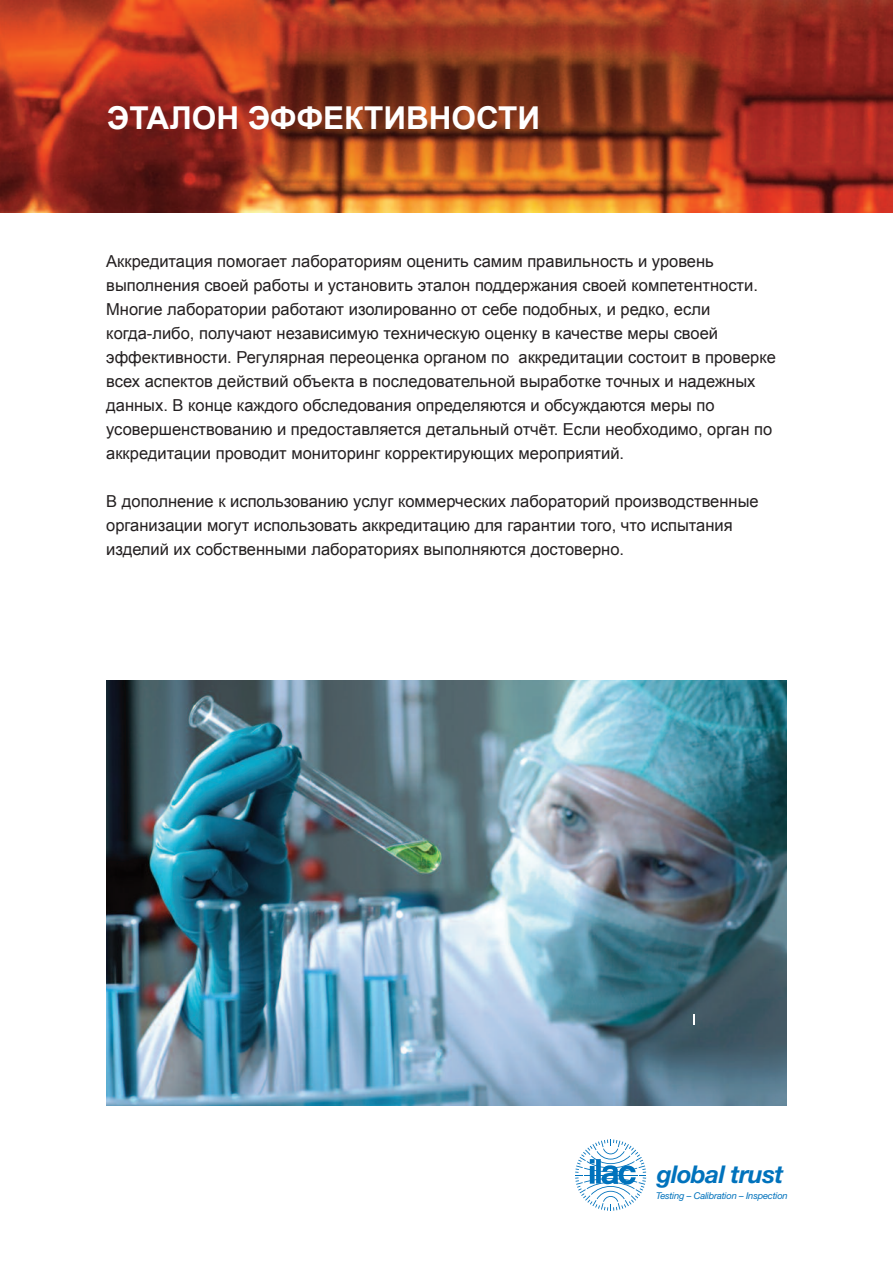
<style>
.page{position:relative;width:893px;height:1263px;background:#fff}
.page>*{position:absolute;margin:0;border:0;box-sizing:border-box;transform-origin:0 0}
.t1{font:700 31.5px "Arial";color:#fff}
.t2{font:italic 700 24.45px "Helvetica Neue";letter-spacing:-.025em;color:#0072bc}
.t3{font:16.5px/24px "Arial";color:#231f20}
.t4{font:italic 9.3px "Helvetica Neue";letter-spacing:-.02em;color:#0072bc}
</style>
<div class="page">
<svg style="left:575px;top:1139px;width:71px;height:72px"></svg>
<img style="left:0;top:0;width:893px;height:213px">
<img style="left:106px;top:680px;width:681px;height:426px">
<svg style="left:693px;top:1014px;width:2px;height:11px"></svg>
<h1 class="t1" style="left:107px;top:101px;width:434px">ЭТАЛОН ЭФФЕКТИВНОСТИ</h1>
<p class="t3" style="left:106px;top:249px;width:671px">Аккредитация помогает лабораториям оценить самим правильность и уровень выполнения своей работы и установить эталон поддержания своей компетентности.<br>Многие лаборатории работают изолированно от себе подобных, и редко, если когда-либо, получают независимую техническую оценку в качестве меры своей эффективности. Регулярная переоценка органом по аккредитации состоит в проверке всех аспектов действий объекта в последовательной выработке точных и надежных данных. В конце каждого обследования определяются и обсуждаются меры по усовершенствованию и предоставляется детальный отчёт. Если необходимо, орган по аккредитации проводит мониторинг корректирующих мероприятий.</p>
<p class="t3" style="left:106px;top:489px;width:654px">В дополнение к использованию услуг коммерческих лабораторий производственные организации могут использовать аккредитацию для гарантии того, что испытания изделий их собственными лабораториях выполняются достоверно.</p>
<h2 class="t2" style="left:657px;top:1166px;width:128px">global trust</h2>
<p class="t4" style="left:656px;top:1193px;width:133px">Testing – Calibration – Inspection</p>
</div>
